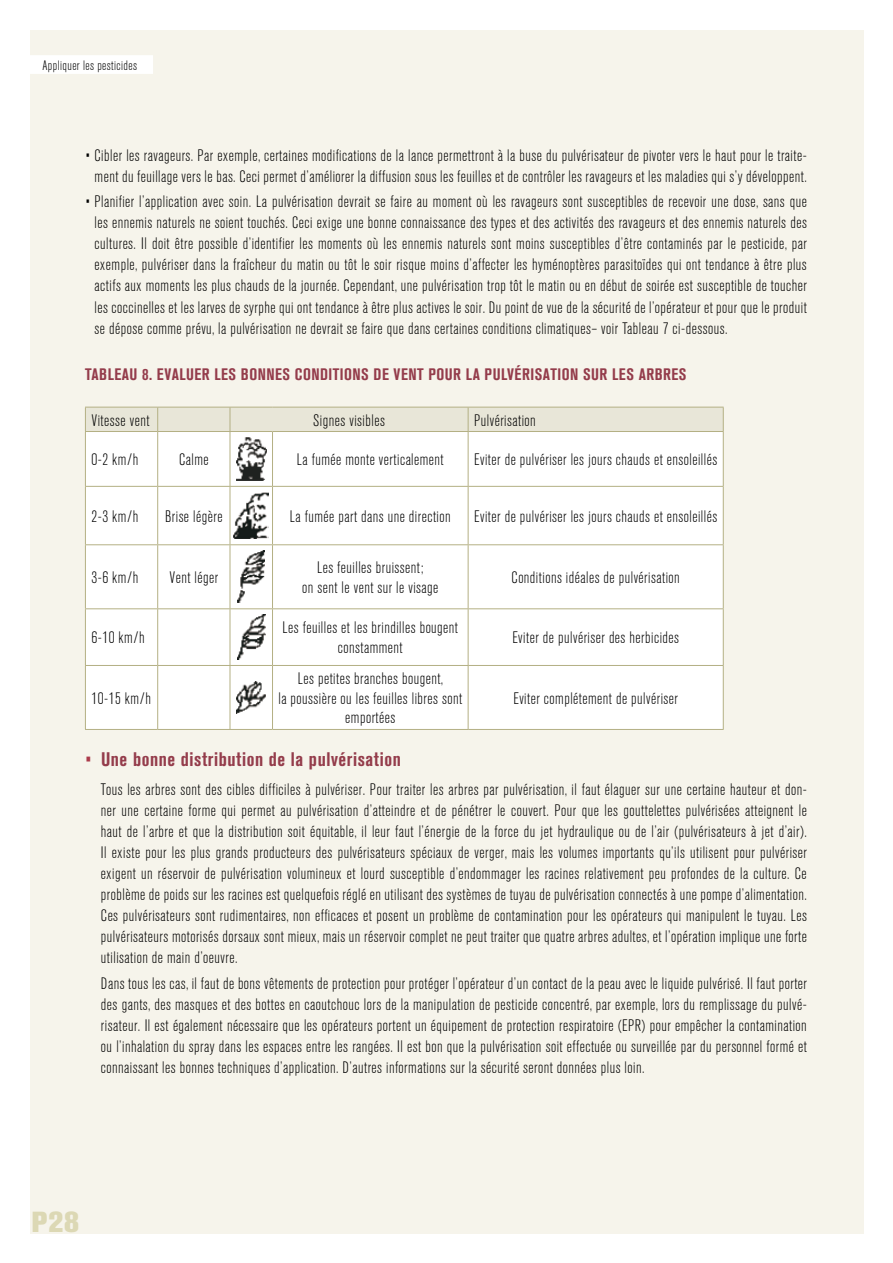
<style>
.page{position:relative;width:893px;height:1263px;background:#fff}
.page>*{position:absolute;margin:0;border:0;box-sizing:border-box;transform-origin:0 0}
.t1{font:800 28.8px "Akzidenz Grotesk BQ";color:#dcd8b4}
.t2{font:700 condensed 19.5px "Akzidenz Grotesk BQ";letter-spacing:.03em;color:#943c4b}
.t3{font:300 condensed 16.5px/21px "Akzidenz Grotesk BQ";letter-spacing:.03em;color:#000;text-align:center}
.t4{font:700 condensed 16.5px "Akzidenz Grotesk BQ";letter-spacing:.03em;color:#943c4b}
.t5{font:300 condensed 13.5px "Akzidenz Grotesk BQ";letter-spacing:.03em;color:#000}
.s1{font-weight:400;color:#ab3a4a}
</style>
<div class="page">
<div style="left:30px;top:30px;width:833px;height:1203px;background:#f6f4eb"></div>
<div style="left:30px;top:55px;width:123px;height:19px;background:#fff"></div>
<div style="left:86px;top:432px;width:637px;height:297px;background:#fff"></div>
<div style="left:85px;top:407px;width:639px;height:24px;background:#e8e6d8"></div>
<hr style="left:85px;top:431px;width:73px;height:1px;background:#b4b084">
<hr style="left:85px;top:432px;width:1px;height:54px;background:#b4b084">
<hr style="left:158px;top:431px;width:72px;height:1px;background:#b4b084">
<hr style="left:157px;top:432px;width:1px;height:54px;background:#b4b084">
<hr style="left:230px;top:431px;width:43px;height:1px;background:#b4b084">
<hr style="left:230px;top:432px;width:1px;height:54px;background:#b4b084">
<hr style="left:273px;top:431px;width:195px;height:1px;background:#b4b084">
<hr style="left:272px;top:432px;width:1px;height:54px;background:#b4b084">
<hr style="left:468px;top:431px;width:256px;height:1px;background:#b4b084">
<hr style="left:468px;top:432px;width:1px;height:54px;background:#b4b084">
<hr style="left:723px;top:432px;width:1px;height:54px;background:#b4b084">
<hr style="left:85px;top:486px;width:73px;height:1px;background:#b4b084">
<hr style="left:85px;top:487px;width:1px;height:57px;background:#b4b084">
<hr style="left:158px;top:486px;width:72px;height:1px;background:#b4b084">
<hr style="left:157px;top:487px;width:1px;height:57px;background:#b4b084">
<hr style="left:230px;top:486px;width:43px;height:1px;background:#b4b084">
<hr style="left:230px;top:487px;width:1px;height:57px;background:#b4b084">
<hr style="left:273px;top:486px;width:195px;height:1px;background:#b4b084">
<hr style="left:272px;top:487px;width:1px;height:57px;background:#b4b084">
<hr style="left:468px;top:486px;width:256px;height:1px;background:#b4b084">
<hr style="left:468px;top:487px;width:1px;height:57px;background:#b4b084">
<hr style="left:723px;top:487px;width:1px;height:57px;background:#b4b084">
<hr style="left:85px;top:544px;width:73px;height:1px;background:#b4b084">
<hr style="left:85px;top:545px;width:1px;height:63px;background:#b4b084">
<hr style="left:158px;top:544px;width:72px;height:1px;background:#b4b084">
<hr style="left:157px;top:545px;width:1px;height:63px;background:#b4b084">
<hr style="left:230px;top:544px;width:43px;height:1px;background:#b4b084">
<hr style="left:230px;top:545px;width:1px;height:63px;background:#b4b084">
<hr style="left:273px;top:544px;width:195px;height:1px;background:#b4b084">
<hr style="left:272px;top:545px;width:1px;height:63px;background:#b4b084">
<hr style="left:468px;top:544px;width:256px;height:1px;background:#b4b084">
<hr style="left:468px;top:545px;width:1px;height:63px;background:#b4b084">
<hr style="left:723px;top:545px;width:1px;height:63px;background:#b4b084">
<hr style="left:85px;top:608px;width:73px;height:1px;background:#b4b084">
<hr style="left:85px;top:609px;width:1px;height:56px;background:#b4b084">
<hr style="left:158px;top:608px;width:72px;height:1px;background:#b4b084">
<hr style="left:157px;top:609px;width:1px;height:56px;background:#b4b084">
<hr style="left:230px;top:608px;width:43px;height:1px;background:#b4b084">
<hr style="left:230px;top:609px;width:1px;height:56px;background:#b4b084">
<hr style="left:273px;top:608px;width:195px;height:1px;background:#b4b084">
<hr style="left:272px;top:609px;width:1px;height:56px;background:#b4b084">
<hr style="left:468px;top:608px;width:256px;height:1px;background:#b4b084">
<hr style="left:468px;top:609px;width:1px;height:56px;background:#b4b084">
<hr style="left:723px;top:609px;width:1px;height:56px;background:#b4b084">
<hr style="left:85px;top:665px;width:73px;height:1px;background:#b4b084">
<hr style="left:85px;top:666px;width:1px;height:63px;background:#b4b084">
<hr style="left:85px;top:729px;width:73px;height:1px;background:#b4b084">
<hr style="left:158px;top:665px;width:72px;height:1px;background:#b4b084">
<hr style="left:157px;top:666px;width:1px;height:63px;background:#b4b084">
<hr style="left:158px;top:729px;width:72px;height:1px;background:#b4b084">
<hr style="left:230px;top:665px;width:43px;height:1px;background:#b4b084">
<hr style="left:230px;top:666px;width:1px;height:63px;background:#b4b084">
<hr style="left:230px;top:729px;width:43px;height:1px;background:#b4b084">
<hr style="left:273px;top:665px;width:195px;height:1px;background:#b4b084">
<hr style="left:272px;top:666px;width:1px;height:63px;background:#b4b084">
<hr style="left:273px;top:729px;width:195px;height:1px;background:#b4b084">
<hr style="left:468px;top:665px;width:256px;height:1px;background:#b4b084">
<hr style="left:468px;top:666px;width:1px;height:63px;background:#b4b084">
<hr style="left:723px;top:666px;width:1px;height:63px;background:#b4b084">
<hr style="left:468px;top:729px;width:256px;height:1px;background:#b4b084">
<img style="left:236px;top:437px;width:30px;height:43px">
<img style="left:234px;top:492px;width:35px;height:47px">
<img style="left:238px;top:551px;width:27px;height:52px">
<img style="left:237px;top:615px;width:28px;height:44px">
<img style="left:237px;top:682px;width:29px;height:31px">
<p class="t5" style="left:43px;top:58px;width:96px">Appliquer les pesticides</p>
<p class="t3" style="left:85px;top:145px;width:723px">• Cibler les ravageurs. Par exemple, certaines modifications de la lance permettront à la buse du pulvérisateur de pivoter vers le haut pour le traite&shy;ment du feuillage vers le bas. Ceci permet d’améliorer la diffusion sous les feuilles et de contrôler les ravageurs et les maladies qui s’y développent.</p>
<p class="t3" style="left:95px;top:192px;width:714px;text-align:justify;text-indent:-10px">• Planifier l’application avec soin. La pulvérisation devrait se faire au moment où les ravageurs sont susceptibles de recevoir une dose, sans que les ennemis naturels ne soient touchés. Ceci exige une bonne connaissance des types et des activités des ravageurs et des ennemis naturels des cultures. Il doit être possible d’identifier les moments où les ennemis naturels sont moins susceptibles d’être contaminés par le pesticide, par exemple, pulvériser dans la fraîcheur du matin ou tôt le soir risque moins d’affecter les hyménoptères parasitoïdes qui ont tendance à être plus actifs aux moments les plus chauds de la journée. Cependant, une pulvérisation trop tôt le matin ou en début de soirée est susceptible de toucher les coccinelles et les larves de syrphe qui ont tendance à être plus actives le soir. Du point de vue de la sécurité de l’opérateur et pour que le produit se dépose comme prévu, la pulvérisation ne devrait se faire que dans certaines conditions climatiques– voir Tableau 7 ci-dessous.</p>
<p class="t4" style="left:85px;top:365px;width:603px">TABLEAU 8. EVALUER LES BONNES CONDITIONS DE VENT POUR LA PULVÉRISATION SUR LES ARBRES</p>
<p class="t3" style="left:91px;top:410px;width:60px">Vitesse vent</p>
<p class="t3" style="left:313px;top:410px;width:73px">Signes visibles</p>
<p class="t3" style="left:474px;top:410px;width:63px">Pulvérisation</p>
<p class="t3" style="left:91px;top:449px;width:48px">0-2 km/h</p>
<p class="t3" style="left:179px;top:449px;width:31px">Calme</p>
<p class="t3" style="left:297px;top:449px;width:148px">La fumée monte verticalement</p>
<p class="t3" style="left:474px;top:449px;width:245px">Eviter de pulvériser les jours chauds et ensoleillés</p>
<p class="t3" style="left:91px;top:506px;width:48px">2-3 km/h</p>
<p class="t3" style="left:165px;top:506px;width:59px">Brise légère</p>
<p class="t3" style="left:290px;top:506px;width:162px">La fumée part dans une direction</p>
<p class="t3" style="left:474px;top:506px;width:245px">Eviter de pulvériser les jours chauds et ensoleillés</p>
<p class="t3" style="left:91px;top:567px;width:48px">3-6 km/h</p>
<p class="t3" style="left:169px;top:567px;width:50px">Vent léger</p>
<p class="t3" style="left:302px;top:558px;width:138px;line-height:19.8px">Les feuilles bruissent;<br>on sent le vent sur le visage</p>
<p class="t3" style="left:512px;top:567px;width:170px">Conditions idéales de pulvérisation</p>
<p class="t3" style="left:91px;top:628px;width:55px">6-10 km/h</p>
<p class="t3" style="left:283px;top:618px;width:177px;line-height:19.8px">Les feuilles et les brindilles bougent constamment</p>
<p class="t3" style="left:512px;top:628px;width:168px">Eviter de pulvériser des herbicides</p>
<p class="t3" style="left:91px;top:688px;width:61px">10-15 km/h</p>
<p class="t3" style="left:279px;top:669px;width:185px;line-height:19.8px">Les petites branches bougent,<br>la poussière ou les feuilles libres sont emportées</p>
<p class="t3" style="left:513px;top:688px;width:166px">Eviter complétement de pulvériser</p>
<p class="t2" style="left:85px;top:748px;width:317px"><span class="s1">•</span> Une bonne distribution de la pulvérisation</p>
<p class="t3" style="left:101px;top:780px;width:707px;text-align:justify">Tous les arbres sont des cibles difficiles à pulvériser. Pour traiter les arbres par pulvérisation, il faut élaguer sur une certaine hauteur et don&shy;ner une certaine forme qui permet au pulvérisation d’atteindre et de pénétrer le couvert. Pour que les gouttelettes pulvérisées atteignent le haut de l’arbre et que la distribution soit équitable, il leur faut l’énergie de la force du jet hydraulique ou de l’air (pulvérisateurs à jet d’air).<br>Il existe pour les plus grands producteurs des pulvérisateurs spéciaux de verger, mais les volumes importants qu’ils utilisent pour pulvériser exigent un réservoir de pulvérisation volumineux et lourd susceptible d’endommager les racines relativement peu profondes de la culture. Ce problème de poids sur les racines est quelquefois réglé en utilisant des systèmes de tuyau de pulvérisation connectés à une pompe d’alimentation.<br>Ces pulvérisateurs sont rudimentaires, non efficaces et posent un problème de contamination pour les opérateurs qui manipulent le tuyau. Les pulvérisateurs motorisés dorsaux sont mieux, mais un réservoir complet ne peut traiter que quatre arbres adultes, et l’opération implique une forte utilisation de main d’oeuvre.</p>
<p class="t3" style="left:101px;top:973px;width:707px;text-align:justify">Dans tous les cas, il faut de bons vêtements de protection pour protéger l’opérateur d’un contact de la peau avec le liquide pulvérisé. Il faut porter des gants, des masques et des bottes en caoutchouc lors de la manipulation de pesticide concentré, par exemple, lors du remplissage du pulvé&shy;risateur. Il est également nécessaire que les opérateurs portent un équipement de protection respiratoire (EPR) pour empêcher la contamination ou l’inhalation du spray dans les espaces entre les rangées. Il est bon que la pulvérisation soit effectuée ou surveillée par du personnel formé et connaissant les bonnes techniques d’application. D’autres informations sur la sécurité seront données plus loin.</p>
<h1 class="t1" style="left:32px;top:1205px;width:49px">P28</h1>
</div>
